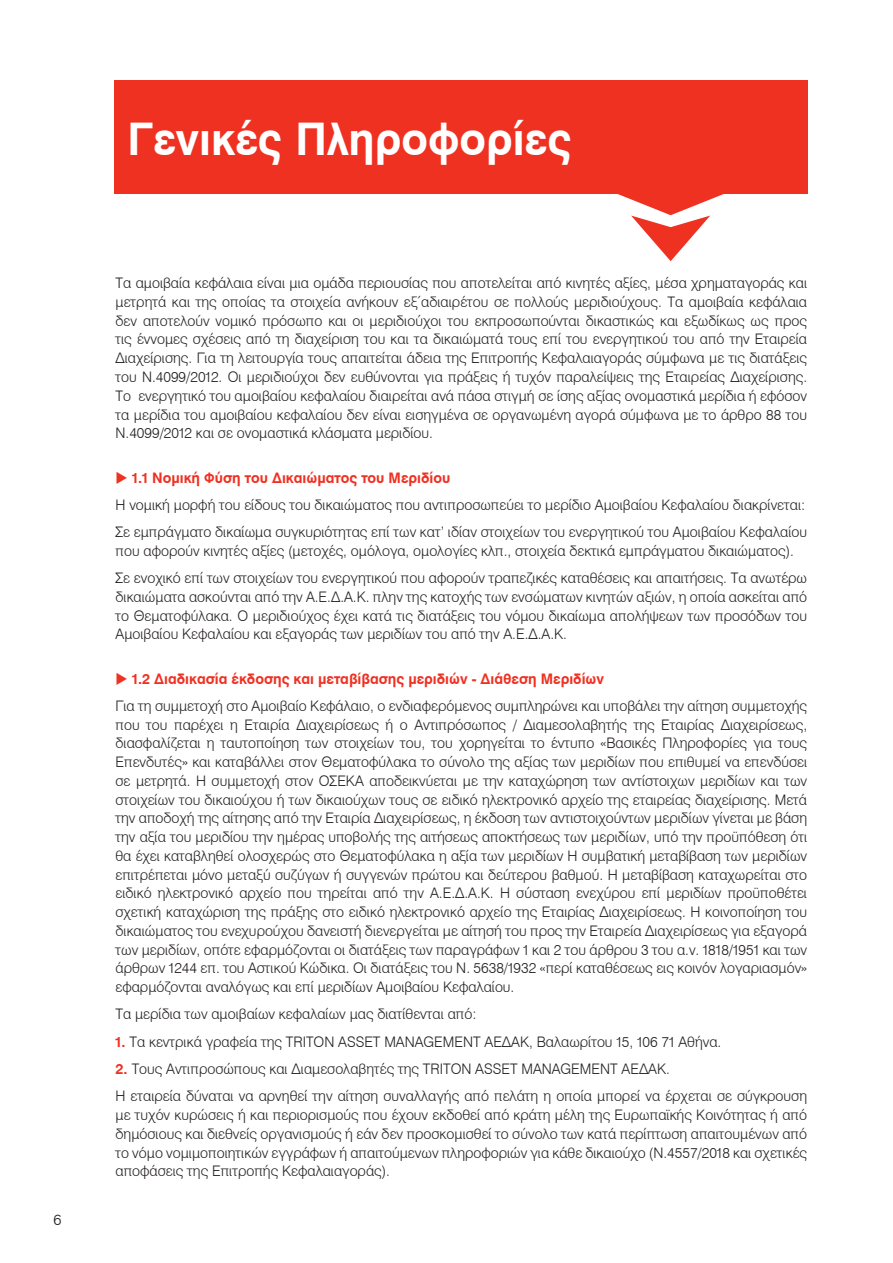
<style>
.page{position:relative;width:893px;height:1263px;background:#fff}
.page>*{position:absolute;margin:0;border:0;box-sizing:border-box;transform-origin:0 0}
.t1{font:700 45px "Swiss 721 Greek BT";color:#fff}
.t2{font:300 15px "Swiss 721 Greek BT";color:#231f20}
.t3{font:300 14.55px/18.8px "Swiss 721 Greek BT";color:#231f20;text-align:justify}
.s1{color:#ef3122}
.s2{font-weight:700;color:#ef3122}
</style>
<div class="page">
<div style="left:115px;top:80px;width:693px;height:114px;background:#ef3122"></div>
<svg style="left:618px;top:194px;width:106px;height:67px"></svg>
<p class="t2" style="left:53px;top:1212px;width:9px">6</p>
<h1 class="t1" style="left:128px;top:113px;width:445px">Γενικές Πληροφορίες</h1>
<p class="t3" style="left:116px;top:274px;width:693px">Τα αμοιβαία κεφάλαια είναι μια ομάδα περιουσίας που αποτελείται από κινητές αξίες, μέσα χρηματαγοράς και μετρητά και της οποίας τα στοιχεία ανήκουν εξ΄αδιαιρέτου σε πολλούς μεριδιούχους. Τα αμοιβαία κεφάλαια δεν αποτελούν νομικό πρόσωπο και οι μεριδιούχοι του εκπροσωπούνται δικαστικώς και εξωδίκως ως προς τις έννομες σχέσεις από τη διαχείριση του και τα δικαιώματά τους επί του ενεργητικού του από την Εταιρεία Διαχείρισης. Για τη λειτουργία τους απαιτείται άδεια της Επιτροπής Κεφαλαιαγοράς σύμφωνα με τις διατάξεις του Ν.4099/2012. Οι μεριδιούχοι δεν ευθύνονται για πράξεις ή τυχόν παραλείψεις της Εταιρείας Διαχείρισης.<br>Το ενεργητικό του αμοιβαίου κεφαλαίου διαιρείται ανά πάσα στιγμή σε ίσης αξίας ονομαστικά μερίδια ή εφόσον τα μερίδια του αμοιβαίου κεφαλαίου δεν είναι εισηγμένα σε οργανωμένη αγορά σύμφωνα με το άρθρο 88 του Ν.4099/2012 και σε ονομαστικά κλάσματα μεριδίου.</p>
<p class="t3" style="left:116px;top:464px;width:693px;line-height:27.3px;text-align:left"><span class="s1">◆</span> <span class="s2">1.1 Νομική Φύση του Δικαιώματος του Μεριδίου<br></span>Η νομική μορφή του είδους του δικαιώματος που αντιπροσωπεύει το μερίδιο Αμοιβαίου Κεφαλαίου διακρίνεται:<br>Σε εμπράγματο δικαίωμα συγκυριότητας επί των κατ’ ιδίαν στοιχείων του ενεργητικού του Αμοιβαίου Κεφαλαίου</p>
<p class="t3" style="left:116px;top:537px;width:693px;line-height:27.3px">που αφορούν κινητές αξίες (μετοχές, ομόλογα, ομολογίες κλπ., στοιχεία δεκτικά εμπράγματου δικαιώματος).<br>Σε ενοχικό επί των στοιχείων του ενεργητικού που αφορούν τραπεζικές καταθέσεις και απαιτήσεις. Τα ανωτέρω</p>
<p class="t3" style="left:116px;top:587px;width:693px">δικαιώματα ασκούνται από την Α.Ε.Δ.Α.Κ. πλην της κατοχής των ενσώματων κινητών αξιών, η οποία ασκείται από το Θεματοφύλακα. Ο μεριδιούχος έχει κατά τις διατάξεις του νόμου δικαίωμα απολήψεων των προσόδων του Αμοιβαίου Κεφαλαίου και εξαγοράς των μεριδίων του από την Α.Ε.Δ.Α.Κ.</p>
<p class="t3" style="left:116px;top:665px;width:693px;line-height:27.3px"><span class="s1">◆</span> <span class="s2">1.2 Διαδικασία έκδοσης και μεταβίβασης μεριδιών - Διάθεση Mεριδίων<br></span>Για τη συμμετοχή στο Αμοιβαίο Κεφάλαιο, ο ενδιαφερόμενος συμπληρώνει και υποβάλει την αίτηση συμμετοχής</p>
<p class="t3" style="left:115px;top:715px;width:693px">που του παρέχει η Εταιρία Διαχειρίσεως ή ο Αντιπρόσωπος / Διαμεσολαβητής της Εταιρίας Διαχειρίσεως, διασφαλίζεται η ταυτοποίηση των στοιχείων του, του χορηγείται το έντυπο «Βασικές Πληροφορίες για τους Επενδυτές» και καταβάλλει στον Θεματοφύλακα το σύνολο της αξίας των μεριδίων που επιθυμεί να επενδύσει σε μετρητά. Η συμμετοχή στον ΟΣΕΚΑ αποδεικνύεται με την καταχώρηση των αντίστοιχων μεριδίων και των στοιχείων του δικαιούχου ή των δικαιούχων τους σε ειδικό ηλεκτρονικό αρχείο της εταιρείας διαχείρισης. Μετά την αποδοχή της αίτησης από την Εταιρία Διαχειρίσεως, η έκδοση των αντιστοιχούντων μεριδίων γίνεται με βάση την αξία του μεριδίου την ημέρας υποβολής της αιτήσεως αποκτήσεως των μεριδίων, υπό την προϋπόθεση ότι θα έχει καταβληθεί ολοσχερώς στο Θεματοφύλακα η αξία των μεριδίων Η συμβατική μεταβίβαση των μεριδίων επιτρέπεται μόνο μεταξύ συζύγων ή συγγενών πρώτου και δεύτερου βαθμού. Η μεταβίβαση καταχωρείται στο ειδικό ηλεκτρονικό αρχείο που τηρείται από την Α.Ε.Δ.Α.Κ. Η σύσταση ενεχύρου επί μεριδίων προϋποθέτει σχετική καταχώριση της πράξης στο ειδικό ηλεκτρονικό αρχείο της Εταιρίας Διαχειρίσεως. Η κοινοποίηση του δικαιώματος του ενεχυρούχου δανειστή διενεργείται με αίτησή του προς την Εταιρεία Διαχειρίσεως για εξαγορά των μεριδίων, οπότε εφαρμόζονται οι διατάξεις των παραγράφων 1 και 2 του άρθρου 3 του α.ν. 1818/1951 και των άρθρων 1244 επ. του Αστικού Κώδικα. Οι διατάξεις του Ν. 5638/1932 «περί καταθέσεως εις κοινόν λογαριασμόν» εφαρμόζονται αναλόγως και επί μεριδίων Αμοιβαίου Κεφαλαίου.</p>
<p class="t3" style="left:115px;top:1005px;width:362px">Tα μερίδια των αμοιβαίων κεφαλαίων μας διατίθενται από:</p>
<p class="t3" style="left:115px;top:1032px;width:607px"><span class="s2">1.</span> Tα κεντρικά γραφεία της TRITON ASSET MANAGEMENT ΑEΔAK, Bαλαωρίτου 15, 106 71 Aθήνα.</p>
<p class="t3" style="left:115px;top:1055px;width:693px;line-height:27.3px"><span class="s2">2.</span> Tους Aντιπροσώπους και Διαμεσολαβητές της TRITON ASSET MANAGEMENT ΑEΔAK.<br>H εταιρεία δύναται να αρνηθεί την αίτηση συναλλαγής από πελάτη η οποία μπορεί να έρχεται σε σύγκρουση</p>
<p class="t3" style="left:115px;top:1106px;width:693px">με τυχόν κυρώσεις ή και περιορισμούς που έχουν εκδοθεί από κράτη μέλη της Eυρωπαϊκής Kοινότητας ή από δημόσιους και διεθνείς οργανισμούς ή εάν δεν προσκομισθεί το σύνολο των κατά περίπτωση απαιτουμένων από το νόμο νομιμοποιητικών εγγράφων ή απαιτούμενων πληροφοριών για κάθε δικαιούχο (Ν.4557/2018 και σχετικές αποφάσεις της Επιτροπής Κεφαλαιαγοράς).</p>
</div>
